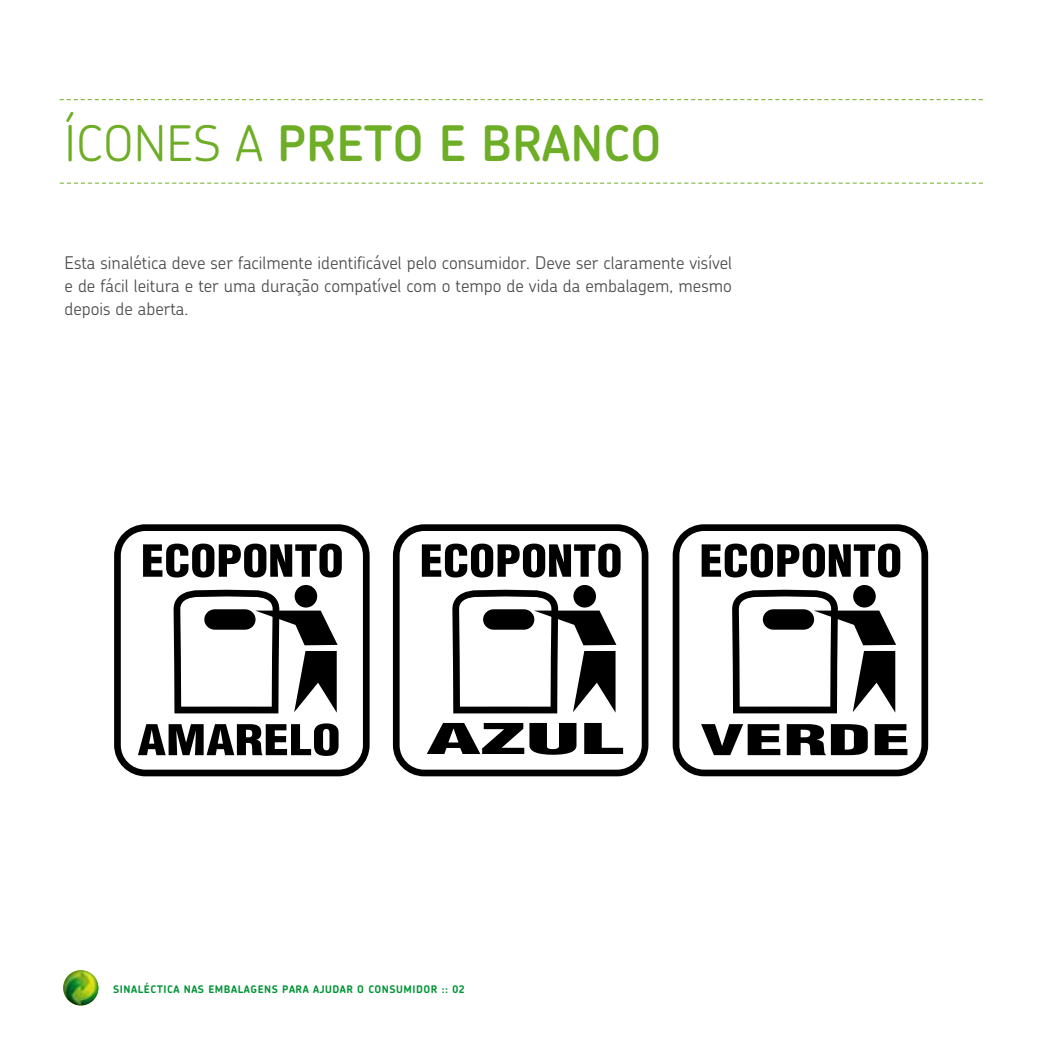
<style>
.page{position:relative;width:1042px;height:1042px;background:#fff}
.page>*{position:absolute;margin:0;border:0;box-sizing:border-box;transform-origin:0 0}
.t1{font:600 49px "Chevin";color:#6ead26}
.t2{font:300 17.5px/22.8px "Chevin";color:#4b4b4d;text-align:justify}
.t3{font:700 10.5px "Chevin";letter-spacing:.05em;color:#009435}
.s1{font-weight:300}
</style>
<div class="page">
<img style="left:63px;top:970px;width:35px;height:35px">
<svg style="left:60px;top:99px;width:922px;height:1px"></svg>
<svg style="left:60px;top:183px;width:922px;height:1px"></svg>
<svg style="left:114px;top:524px;width:256px;height:252px"></svg>
<svg style="left:143px;top:543px;width:199px;height:34px"></svg>
<svg style="left:138px;top:723px;width:200px;height:33px"></svg>
<svg style="left:673px;top:524px;width:255px;height:252px"></svg>
<svg style="left:701px;top:543px;width:199px;height:34px"></svg>
<svg style="left:701px;top:724px;width:79px;height:31px"></svg>
<svg style="left:787px;top:724px;width:81px;height:31px"></svg>
<svg style="left:874px;top:724px;width:33px;height:31px"></svg>
<svg style="left:393px;top:524px;width:255px;height:252px"></svg>
<svg style="left:422px;top:543px;width:198px;height:34px"></svg>
<svg style="left:427px;top:723px;width:149px;height:32px"></svg>
<svg style="left:584px;top:723px;width:39px;height:31px"></svg>
<h1 class="t1" style="left:64px;top:112px;width:598px"><span class="s1">ÍCONES A</span> PRETO E BRANCO</h1>
<p class="t2" style="left:64px;top:251px;width:669px">Esta sinalética deve ser facilmente identificável pelo consumidor. Deve ser claramente visível e de fácil leitura e ter uma duração compatível com o tempo de vida da embalagem, mesmo depois de aberta.</p>
<p class="t3" style="left:113px;top:982px;width:353px">SINALÉCTICA NAS EMBALAGENS PARA AJUDAR O CONSUMIDOR :: 02</p>
</div>
